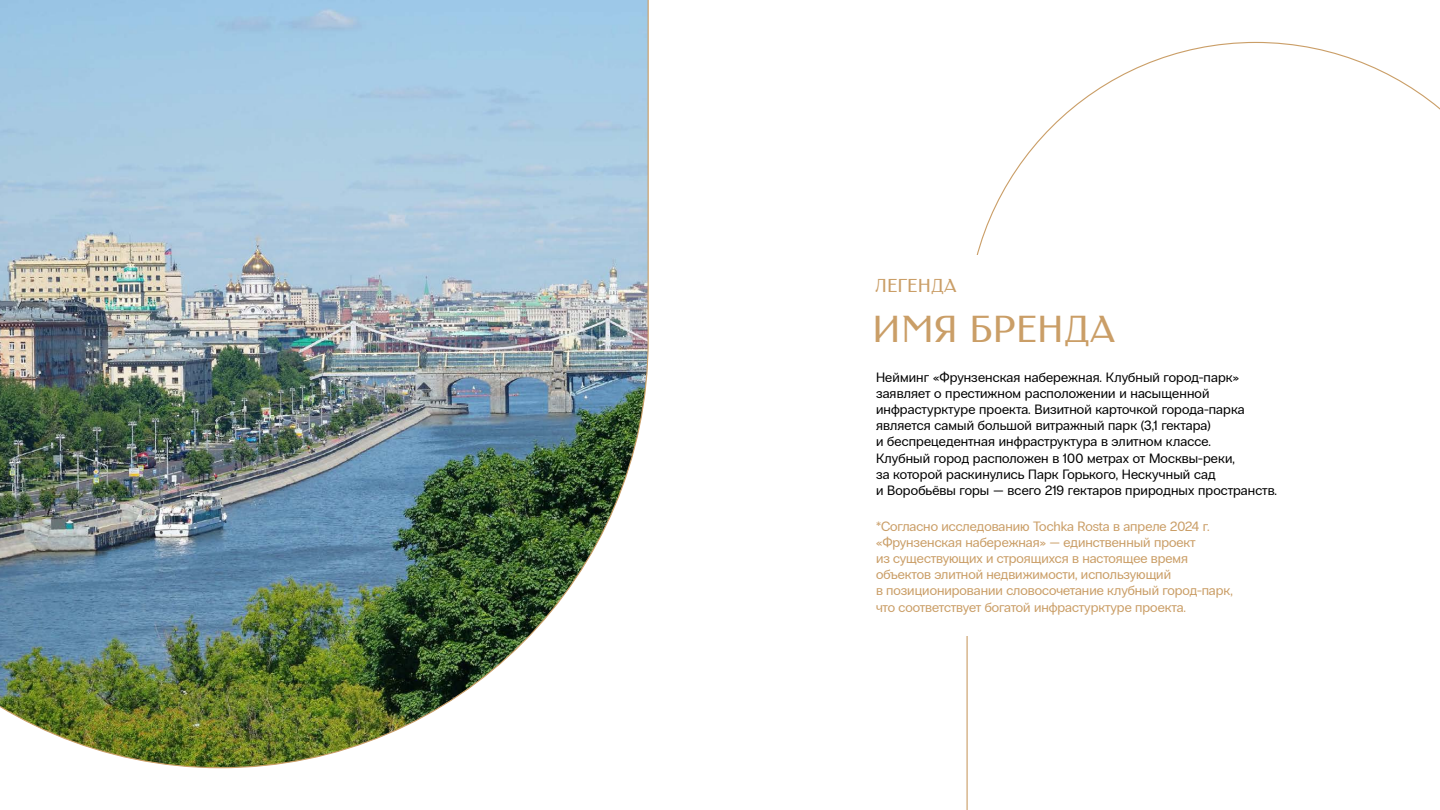
<style>
.page{position:relative;width:1440px;height:810px;background:#fff}
.page>*{position:absolute;margin:0;border:0;box-sizing:border-box;transform-origin:0 0}
.ЗАГОЛОВОК_ФН{font:37.5px "Romanovsky W08";letter-spacing:.01em;color:#ca9e67}
.ЗАГОЛОВОК_ФН-2{font:18.67px "Romanovsky W08";letter-spacing:.01em;color:#ca9e67}
.Подписи{font:13.5px/16.2px "PP Radio Grotesk";letter-spacing:.01em;color:#000}
.Подписи-2{font:13.5px/16.2px "PP Radio Grotesk";color:#ca9e67}
</style>
<div class="page">
<img style="left:0;top:0;width:649px;height:769px">
<svg style="left:966px;top:41px;width:474px;height:769px"></svg>
<div style="left:842px;top:255px;width:445px;height:380px;background:#fff"></div>
<p class="ЗАГОЛОВОК_ФН-2" style="left:875px;top:275px;width:83px">ЛЕГЕНДА</p>
<p class="ЗАГОЛОВОК_ФН" style="left:873px;top:308px;width:244px">ИМЯ БРЕНДА</p>
<p class="Подписи" style="left:876px;top:369px;width:402px">Нейминг «Фрунзенская набережная. Клубный город-парк» заявляет о престижном расположении и насыщенной инфрастурктуре проекта. Визитной карточкой города-парка является самый большой витражный парк (3,1 гектара)<br>и беспрецедентная инфраструктура в элитном классе.<br>Клубный город расположен в 100 метрах от Москвы-реки,<br>за которой раскинулись Парк Горького, Нескучный сад<br>и Воробьёвы горы — всего 219 гектаров природных пространств.</p>
<p class="Подписи-2" style="left:876px;top:518px;width:358px">*Согласно исследованию Tochka Rosta в апреле 2024 г. «Фрунзенская набережная» — единственный проект<br>из существующих и строящихся в настоящее время объектов элитной недвижимости, использующий<br>в позиционировании словосочетание клубный город-парк, что соответствует богатой инфрастурктуре проекта.</p>
</div>
